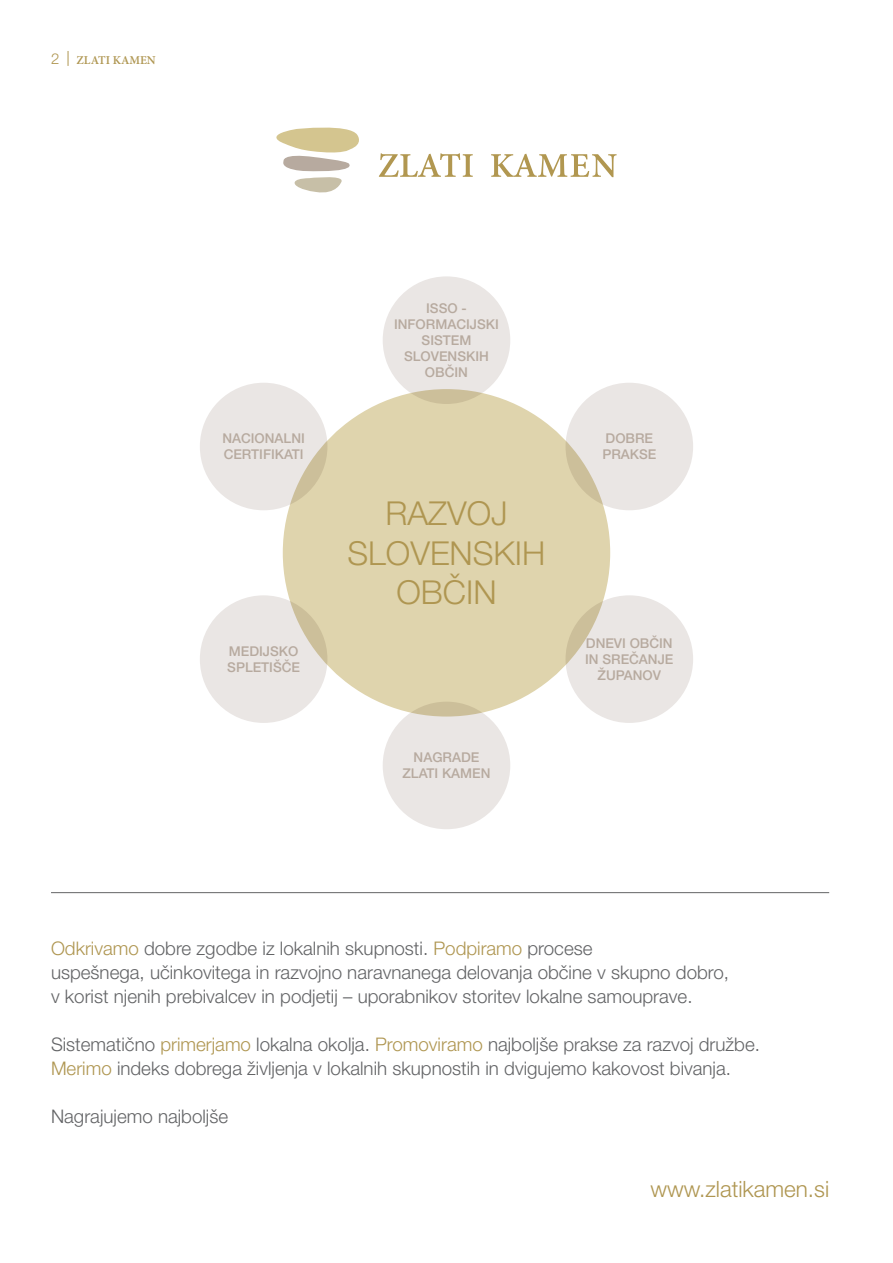
<style>
.page{position:relative;width:893px;height:1263px;background:#fff}
.page>*{position:absolute;margin:0;border:0;box-sizing:border-box;transform-origin:0 0}
.t1{font:300 33px/39.6px "Helvetica Neue LT Pro";color:#af9651;text-align:center}
.t2{font:300 22.5px "Helvetica Neue LT Pro";color:#af9651}
.t3{font:300 18.75px/24px "Helvetica Neue LT Pro";color:#636466}
.t4{font:500 13.5px/16.2px "Helvetica Neue LT Pro";color:#b7aa9f}
.t5{font:600 12px "Minion Pro";color:#af9651}
.s1{font-family:"Helvetica Neue LT Pro";font-weight:300;font-size:15px}
.s2{color:#af9651}
</style>
<div class="page">
<svg style="left:68px;top:51px;width:1px;height:15px"></svg>
<svg style="left:379px;top:153px;width:94px;height:24px"></svg>
<svg style="left:491px;top:154px;width:126px;height:23px"></svg>
<svg style="left:276px;top:127px;width:83px;height:66px"></svg>
<div style="left:283px;top:389px;width:327px;height:327px;background:#dfd4ad;border-radius:50%"></div>
<div style="left:200px;top:383px;width:127px;height:127px;background:#eae6e4;border-radius:50%"></div>
<div style="left:200px;top:595px;width:127px;height:128px;background:#eae6e4;border-radius:50%"></div>
<div style="left:383px;top:702px;width:127px;height:127px;background:#eae6e4;border-radius:50%"></div>
<div style="left:566px;top:595px;width:127px;height:128px;background:#eae6e4;border-radius:50%"></div>
<div style="left:566px;top:383px;width:127px;height:127px;background:#eae6e4;border-radius:50%"></div>
<div style="left:383px;top:276px;width:127px;height:128px;background:#eae6e4;border-radius:50%"></div>
<hr style="left:51px;top:892px;width:778px;height:1px;background:#636466">
<p class="t5" style="left:51px;top:52px;width:106px"><span class="s1">2</span> ZLATI KAMEN</p>
<p class="t4" style="left:222px;top:430px;width:84px">NACIONALNI<br>CERTIFIKATI</p>
<p class="t4" style="left:227px;top:643px;width:74px">MEDIJSKO<br>SPLETIŠČE</p>
<p class="t4" style="left:394px;top:300px;width:106px;text-align:center">ISSO -<br>INFORMACIJSKI<br>SISTEM<br>SLOVENSKIH<br>OBČIN</p>
<h1 class="t1" style="left:347px;top:493px;width:200px">RAZVOJ<br>SLOVENSKIH<br>OBČIN</h1>
<p class="t4" style="left:402px;top:749px;width:90px;text-align:center">NAGRADE<br>ZLATI KAMEN</p>
<p class="t4" style="left:602px;top:430px;width:56px">DOBRE<br>PRAKSE</p>
<p class="t4" style="left:585px;top:635px;width:90px;text-align:center">DNEVI OBČIN<br>IN SREČANJE<br>ŽUPANOV</p>
<p class="t3" style="left:51px;top:935px;width:680px"><span class="s2">Odkrivamo</span> dobre zgodbe iz lokalnih skupnosti. <span class="s2">Podpiramo</span> procese<br>uspešnega, učinkovitega in razvojno naravnanega delovanja občine v skupno dobro, v korist njenih prebivalcev in podjetij – uporabnikov storitev lokalne samouprave.</p>
<p class="t3" style="left:51px;top:1031px;width:710px">Sistematično <span class="s2">primerjamo</span> lokalna okolja. <span class="s2">Promoviramo</span> najboljše prakse za razvoj družbe.<br><span class="s2">Merimo</span> indeks dobrega življenja v lokalnih skupnostih in dvigujemo kakovost bivanja.</p>
<p class="t3" style="left:51px;top:1103px;width:179px">Nagrajujemo najboljše</p>
<p class="t2" style="left:650px;top:1175px;width:180px">www.zlatikamen.si</p>
</div>
